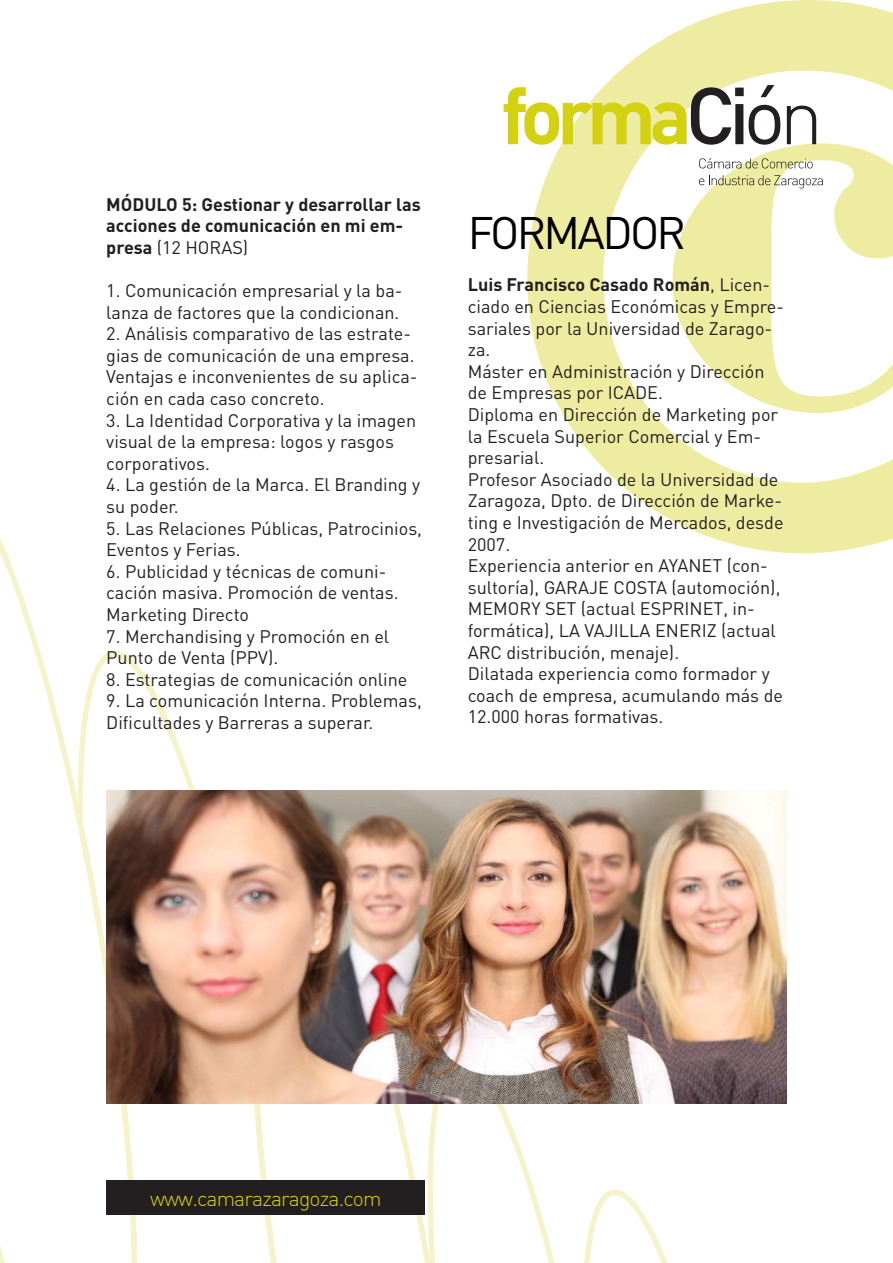
<style>
.page{position:relative;width:893px;height:1263px;background:#fff}
.page>*{position:absolute;margin:0;border:0;box-sizing:border-box;transform-origin:0 0}
.t1{font:45px "DIN";letter-spacing:-.06em;color:#000}
.t2{font:300 21px "DIN";letter-spacing:-.04em;color:#d4d110}
.t3{font:18px/21.6px "DIN";color:#231f20}
.t4{font:700 18px/21.6px "DIN";color:#231f20}
.s1{font-weight:400}
.s2{font-weight:700}
</style>
<div class="page">
<svg style="left:320px;top:1103px;width:467px;height:160px"></svg>
<svg style="left:181px;top:751px;width:139px;height:512px"></svg>
<svg style="left:0;top:538px;width:181px;height:725px"></svg>
<svg style="left:527px;top:0;width:366px;height:553px"></svg>
<div style="left:106px;top:1180px;width:319px;height:35px;background:#231f20"></div>
<svg style="left:699px;top:158px;width:114px;height:10px"></svg>
<svg style="left:699px;top:175px;width:124px;height:14px"></svg>
<svg style="left:504px;top:85px;width:276px;height:60px"></svg>
<svg style="left:787px;top:106px;width:29px;height:38px"></svg>
<img style="left:106px;top:791px;width:681px;height:312px">
<p class="t4" style="left:106px;top:192px;width:316px">MÓDULO 5: Gestionar y desarrollar las acciones de comunicación en mi em&shy;presa <span class="s1">(12 HORAS)</span></p>
<p class="t3" style="left:106px;top:279px;width:298px">1. Comunicación empresarial y la ba&shy;lanza de factores que la condicionan.</p>
<p class="t3" style="left:106px;top:323px;width:313px">2. Análisis comparativo de las estrate&shy;gias de comunicación de una empresa.<br>Ventajas e inconvenientes de su aplica&shy;ción en cada caso concreto.</p>
<p class="t3" style="left:106px;top:409px;width:311px">3. La Identidad Corporativa y la imagen visual de la empresa: logos y rasgos corporativos.</p>
<p class="t3" style="left:106px;top:474px;width:315px">4. La gestión de la Marca. El Branding y su poder.</p>
<p class="t3" style="left:106px;top:517px;width:317px">5. Las Relaciones Públicas, Patrocinios,<br>Eventos y Ferias.</p>
<p class="t3" style="left:106px;top:560px;width:294px">6. Publicidad y técnicas de comuni&shy;cación masiva. Promoción de ventas.<br>Marketing Directo</p>
<p class="t3" style="left:106px;top:625px;width:284px">7. Merchandising y Promoción en el<br>Punto de Venta (PPV).</p>
<p class="t3" style="left:106px;top:668px;width:303px">8. Estrategias de comunicación online</p>
<p class="t3" style="left:106px;top:690px;width:317px">9. La comunicación Interna. Problemas,<br>Dificultades y Barreras a superar.</p>
<p class="t1" style="left:468px;top:205px;width:220px">FORMADOR</p>
<p class="t3" style="left:468px;top:274px;width:318px"><span class="s2">Luis Francisco Casado Román</span>, Licen&shy;ciado en Ciencias Económicas y Empre&shy;sariales por la Universidad de Zarago&shy;za.</p>
<p class="t3" style="left:468px;top:360px;width:298px">Máster en Administración y Dirección de Empresas por ICADE.</p>
<p class="t3" style="left:468px;top:403px;width:312px">Diploma en Dirección de Marketing por la Escuela Superior Comercial y Em&shy;presarial.</p>
<p class="t3" style="left:468px;top:468px;width:317px">Profesor Asociado de la Universidad de<br>Zaragoza, Dpto. de Dirección de Marke&shy;ting e Investigación de Mercados, desde<br>2007.</p>
<p class="t3" style="left:468px;top:555px;width:314px">Experiencia anterior en AYANET (con&shy;sultoría), GARAJE COSTA (automoción), MEMORY SET (actual ESPRINET, in&shy;formática), LA VAJILLA ENERIZ (actual ARC distribución, menaje).</p>
<p class="t3" style="left:468px;top:663px;width:317px">Dilatada experiencia como formador y coach de empresa, acumulando más de<br>12.000 horas formativas.</p>
<p class="t2" style="left:150px;top:1185px;width:233px">www.camarazaragoza.com</p>
</div>
